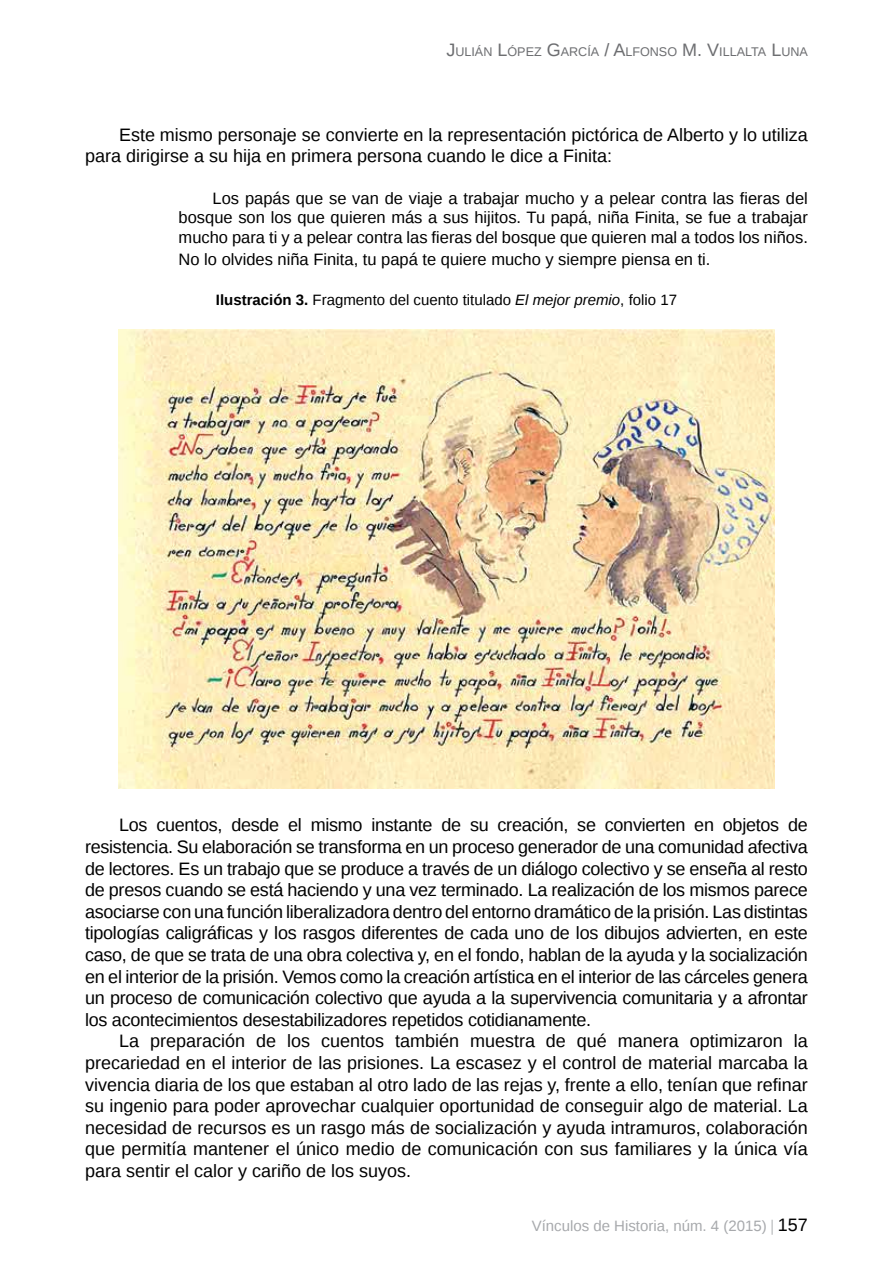
<style>
.page{position:relative;width:893px;height:1263px;background:#fff}
.page>*{position:absolute;margin:0;border:0;box-sizing:border-box;transform-origin:0 0}
.t1{font:18px/21.6px "Liberation Sans";color:#000;text-align:justify}
.t2{font:16.5px/19.8px "Liberation Sans";color:#000;text-align:justify}
.t3{font:15px "Liberation Sans";color:#000}
.t4{font:15px "Liberation Sans";color:#a7a9ac}
.t5{font:12.6px "Liberation Sans";color:#6d6e71}
.s1{font-size:18px}
.s2{font-weight:700}
.s3{font-style:italic}
.s4{font-family:"Adobe Garamond Pro"}
.s5{font-size:18px;color:#000}
</style>
<div class="page">
<img style="left:118px;top:330px;width:657px;height:458px">
<p class="t5" style="left:446px;top:44px;width:363px"><span class="s1">J</span>ULIÁN <span class="s1">L</span>ÓPEZ <span class="s1">G</span>ARCÍA <span class="s1">/ A</span>LFONSO <span class="s1">M. V</span>ILLALTA <span class="s1">L</span>UNA</p>
<p class="t1" style="left:85px;top:124px;width:724px;text-indent:34px">Este mismo personaje se convierte en la representación pictórica de Alberto y lo utiliza para dirigirse a su hija en primera persona cuando le dice a Finita:</p>
<p class="t2" style="left:179px;top:189px;width:631px;text-indent:34px">Los papás que se van de viaje a trabajar mucho y a pelear contra las fieras del bosque son los que quieren más a sus hijitos. Tu papá, niña Finita, se fue a trabajar mucho para ti y a pelear contra las fieras del bosque que quieren mal a todos los niños.</p>
<p class="t2" style="left:179px;top:250px;width:533px">No lo olvides niña Finita, tu papá te quiere mucho y siempre piensa en ti.</p>
<p class="t3" style="left:216px;top:291px;width:463px"><span class="s2">Ilustración 3.</span> Fragmento del cuento titulado <span class="s3">El mejor premio</span>, folio 17</p>
<p class="t1" style="left:85px;top:815px;width:724px;text-indent:34px">Los cuentos, desde el mismo instante de su creación, se convierten en objetos de resistencia. Su elaboración se transforma en un proceso generador de una comunidad afectiva de lectores. Es un trabajo que se produce a través de un diálogo colectivo y se enseña al resto de presos cuando se está haciendo y una vez terminado. La realización de los mismos parece asociarse con una función liberalizadora dentro del entorno dramático de la prisión. Las distintas tipologías caligráficas y los rasgos diferentes de cada uno de los dibujos advierten, en este caso, de que se trata de una obra colectiva y, en el fondo, hablan de la ayuda y la socialización en el interior de la prisión. Vemos como la creación artística en el interior de las cárceles genera un proceso de comunicación colectivo que ayuda a la supervivencia comunitaria y a afrontar los acontecimientos desestabilizadores repetidos cotidianamente.</p>
<p class="t1" style="left:85px;top:1031px;width:724px;text-indent:34px">La preparación de los cuentos también muestra de qué manera optimizaron la precariedad en el interior de las prisiones. La escasez y el control de material marcaba la vivencia diaria de los que estaban al otro lado de las rejas y, frente a ello, tenían que refinar su ingenio para poder aprovechar cualquier oportunidad de conseguir algo de material. La necesidad de recursos es un rasgo más de socialización y ayuda intramuros, colaboración que permitía mantener el único medio de comunicación con sus familiares y la única vía para sentir el calor y cariño de los suyos.</p>
<p class="t4" style="left:532px;top:1218px;width:278px">Vínculos de Historia, núm. 4 (2015) <span class="s4">|</span> <span class="s5">157</span></p>
</div>
